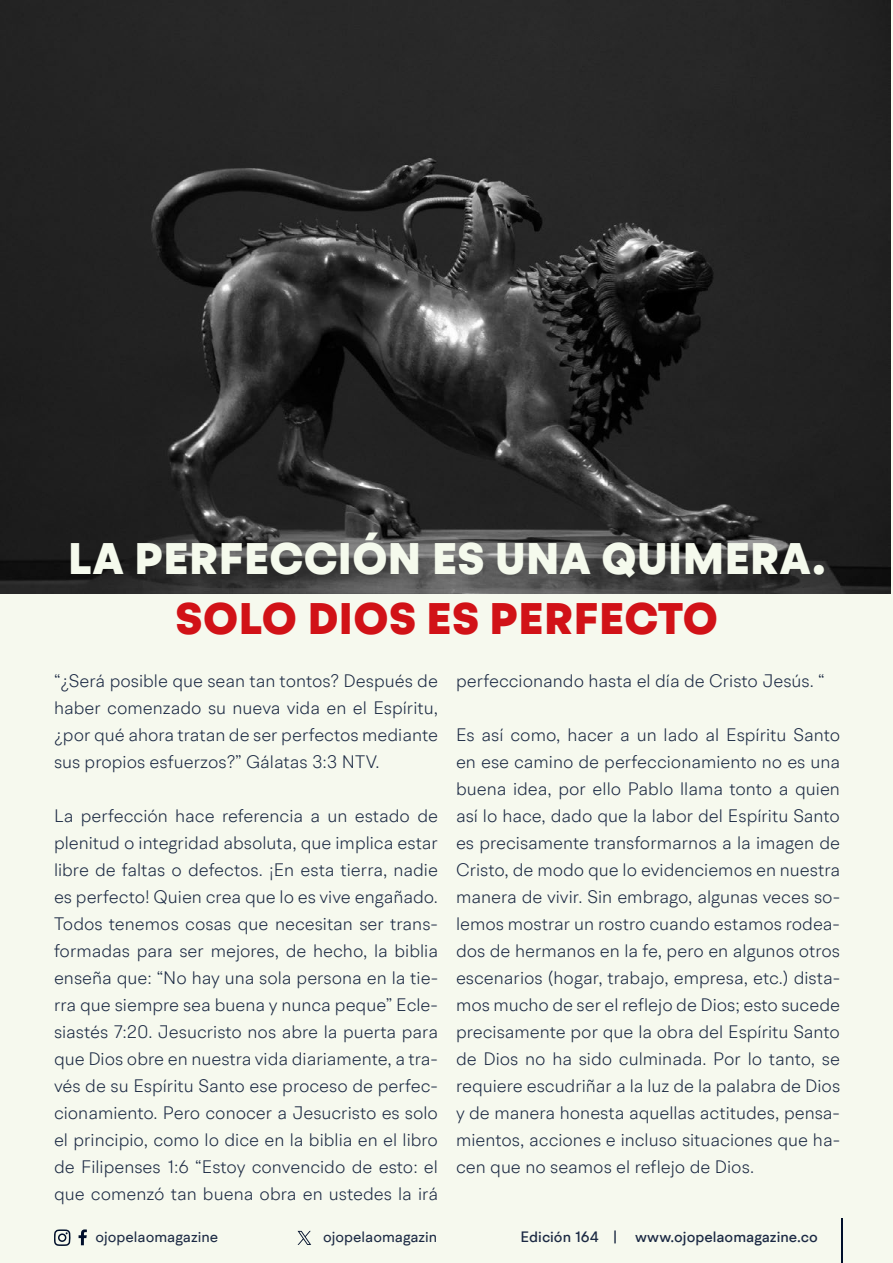
<style>
.page{position:relative;width:893px;height:1263px;background:#f6f9ee}
.page>*{position:absolute;margin:0;border:0;box-sizing:border-box;transform-origin:0 0}
.t1{font:900 45px "BR Hendrix";letter-spacing:.01em;color:#f5faed}
.t2{font:900 45px "BR Hendrix";letter-spacing:.01em;color:#d11217}
.t3{font:300 18px/27px "BR Hendrix";color:#1b2943;text-align:justify}
.t4{font:500 15px "BR Hendrix";color:#1b2943}
.t5{font:15px "BR Hendrix";color:#1b2943}
</style>
<div class="page">
<svg style="left:79px;top:1229px;width:8px;height:16px"></svg>
<svg style="left:54px;top:1229px;width:17px;height:17px"></svg>
<hr style="left:841px;top:1219px;width:1px;height:44px;background:#000f2b">
<svg style="left:298px;top:1231px;width:13px;height:14px"></svg>
<img style="left:0;top:0;width:891px;height:594px">
<h1 class="t1" style="left:68px;top:530px;width:759px">LA PERFECCIÓN ES UNA QUIMERA.</h1>
<h1 class="t2" style="left:176px;top:590px;width:544px">SOLO DIOS ES PERFECTO</h1>
<p class="t3" style="left:54px;top:667px;width:386px">“¿Será posible que sean tan tontos? Después de haber comenzado su nueva vida en el Espíritu, ¿por qué ahora tratan de ser perfectos mediante sus propios esfuerzos?” Gálatas 3:3 NTV.</p>
<p class="t3" style="left:54px;top:802px;width:386px">La perfección hace referencia a un estado de plenitud o integridad absoluta, que implica estar libre de faltas o defectos. ¡En esta tierra, nadie es perfecto! Quien crea que lo es vive engañado.<br>Todos tenemos cosas que necesitan ser trans&shy;formadas para ser mejores, de hecho, la biblia enseña que: “No hay una sola persona en la tie&shy;rra que siempre sea buena y nunca peque” Ecle&shy;siastés 7:20. Jesucristo nos abre la puerta para que Dios obre en nuestra vida diariamente, a tra&shy;vés de su Espíritu Santo ese proceso de perfec&shy;cionamiento. Pero conocer a Jesucristo es solo el principio, como lo dice en la biblia en el libro de Filipenses 1:6 “Estoy convencido de esto: el que comenzó tan buena obra en ustedes la irá</p>
<p class="t3" style="left:456px;top:667px;width:370px">perfeccionando hasta el día de Cristo Jesús. “</p>
<p class="t3" style="left:456px;top:721px;width:386px">Es así como, hacer a un lado al Espíritu Santo en ese camino de perfeccionamiento no es una buena idea, por ello Pablo llama tonto a quien así lo hace, dado que la labor del Espíritu Santo es precisamente transformarnos a la imagen de Cristo, de modo que lo evidenciemos en nuestra manera de vivir. Sin embrago, algunas veces so&shy;lemos mostrar un rostro cuando estamos rodea&shy;dos de hermanos en la fe, pero en algunos otros escenarios (hogar, trabajo, empresa, etc.) dista&shy;mos mucho de ser el reflejo de Dios; esto sucede precisamente por que la obra del Espíritu Santo de Dios no ha sido culminada. Por lo tanto, se requiere escudriñar a la luz de la palabra de Dios y de manera honesta aquellas actitudes, pensa&shy;mientos, acciones e incluso situaciones que ha&shy;cen que no seamos el reflejo de Dios.</p>
<p class="t5" style="left:96px;top:1227px;width:124px">ojopelaomagazine</p>
<p class="t5" style="left:323px;top:1227px;width:116px">ojopelaomagazin</p>
<p class="t4" style="left:521px;top:1227px;width:299px">Edición 164 | www.ojopelaomagazine.co</p>
</div>
